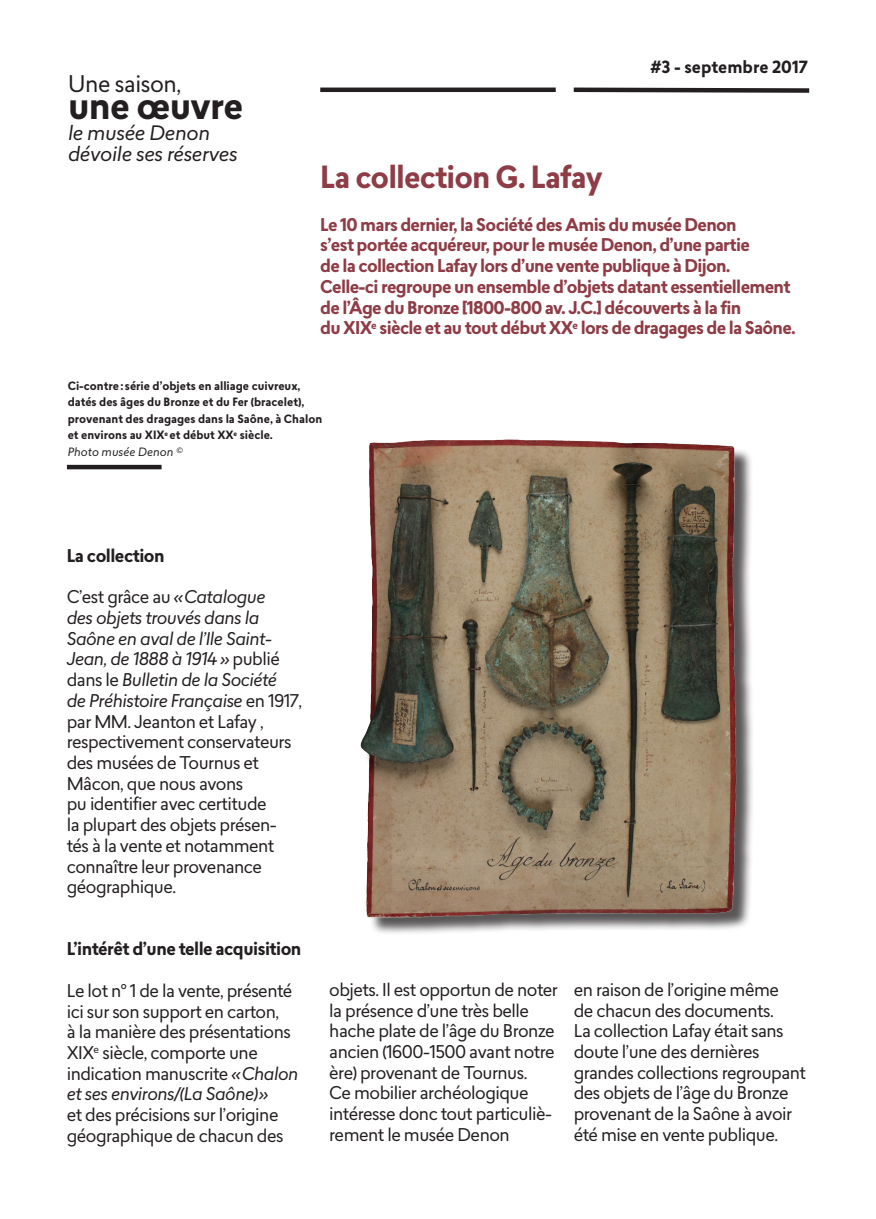
<style>
.page{position:relative;width:876px;height:1219px;background:#fff}
.page>*{position:absolute;margin:0;border:0;box-sizing:border-box;transform-origin:0 0}
.t1{font:700 36px "Lasiver";letter-spacing:-.02em;color:#231f20}
.t2{font:700 30px "Lasiver";letter-spacing:-.03em;color:#8e3c45}
.t3{font:22.5px "Lasiver";letter-spacing:-.02em;color:#231f20}
.t4{font:italic 19.5px "Lasiver";letter-spacing:-.02em;color:#231f20}
.t5{font:17.25px/20.7px "Lasiver";letter-spacing:-.03em;color:#231f20}
.t6{font:700 17.25px/20.7px "Lasiver";letter-spacing:-.04em;color:#8e3c45}
.t7{font:italic 17.25px/20.7px "Lasiver";letter-spacing:-.03em;color:#231f20}
.t8{font:700 17.25px "Lasiver";letter-spacing:-.03em;color:#231f20}
.t9{font:700 16.5px "Lasiver";color:#231f20}
.t10{font:700 11.25px "Lasiver";color:#231f20}
.t11{font:italic 11.25px "Lasiver";color:#231f20}
.s1{font-style:italic}
.s2{font-style:normal}
</style>
<div class="page">
<div style="left:320px;top:87px;width:236px;height:5px;background:#231f20"></div>
<svg style="left:573px;top:87px;width:237px;height:6px"></svg>
<div style="left:364px;top:441px;width:390px;height:494px;background:#231f20;opacity:.75"></div>
<img style="left:360px;top:439px;width:387px;height:488px">
<hr style="left:67px;top:465px;width:95px;height:4px;background:#231f20">
<p class="t3" style="left:68px;top:68px;width:115px">Une saison,</p>
<p class="t1" style="left:68px;top:80px;width:177px">une œuvre</p>
<p class="t4" style="left:68px;top:119px;width:144px">le musée Denon</p>
<p class="t4" style="left:68px;top:140px;width:171px">dévoile ses réserves</p>
<p class="t9" style="left:651px;top:56px;width:159px">#3 - septembre 2017</p>
<p class="t2" style="left:320px;top:156px;width:284px">La collection G. Lafay</p>
<p class="t6" style="left:320px;top:214px;width:418px">Le 10 mars dernier, la Société des Amis du musée Denon</p>
<p class="t6" style="left:320px;top:235px;width:431px">s’est portée acquéreur, pour le musée Denon, d’une partie</p>
<p class="t6" style="left:320px;top:256px;width:412px">de la collection Lafay lors d’une vente publique à Dijon.</p>
<p class="t6" style="left:320px;top:276px;width:472px">Celle-ci regroupe un ensemble d’objets datant essentiellement de l’Âge du Bronze [1800-800 av. J.C.] découverts à la fin</p>
<p class="t6" style="left:320px;top:318px;width:477px">du XIX<sup>e</sup> siècle et au tout début XX<sup>e</sup> lors de dragages de la Saône.</p>
<p class="t10" style="left:68px;top:377px;width:234px">Ci-contre: série d’objets en alliage cuivreux,</p>
<p class="t10" style="left:68px;top:394px;width:238px">datés des âges du Bronze et du Fer (bracelet),</p>
<p class="t10" style="left:68px;top:410px;width:256px">provenant des dragages dans la Saône, à Chalon</p>
<p class="t10" style="left:68px;top:427px;width:207px">et environs au XIX<sup>e</sup> et début XX<sup>e</sup> siècle.</p>
<p class="t11" style="left:68px;top:444px;width:116px">Photo musée Denon ©</p>
<p class="t8" style="left:67px;top:543px;width:99px">La collection</p>
<p class="t5" style="left:67px;top:586px;width:200px">C’est grâce au <span class="s1">«Catalogue</span></p>
<p class="t7" style="left:67px;top:607px;width:215px">des objets trouvés dans la<br>Saône en aval de l’Ile Saint-<br>Jean, de 1888 à 1914 » <span class="s2">publié dans le</span> Bulletin de la Société</p>
<p class="t5" style="left:67px;top:689px;width:237px"><span class="s1">de Préhistoire Française</span> en 1917, par MM. Jeanton et Lafay ,</p>
<p class="t5" style="left:67px;top:731px;width:226px">respectivement conservateurs des musées de Tournus et<br>Mâcon, que nous avons</p>
<p class="t5" style="left:67px;top:793px;width:212px">pu identifier avec certitude la plupart des objets présen&shy;tés à la vente et notamment connaître leur provenance géographique.</p>
<p class="t8" style="left:67px;top:936px;width:236px">L’intérêt d’une telle acquisition</p>
<p class="t5" style="left:67px;top:979px;width:233px">Le lot n° 1 de la vente, présenté ici sur son support en carton,<br>à la manière des présentations<br>XIX<sup>e</sup> siècle, comporte une indication manuscrite <span class="s1">«Chalon et ses environs/(La Saône)»<br></span>et des précisions sur l’origine géographique de chacun des</p>
<p class="t5" style="left:574px;top:978px;width:207px">en raison de l’origine même</p>
<p class="t5" style="left:329px;top:978px;width:230px">objets. Il est opportun de noter la présence d’une très belle hache plate de l’âge du Bronze ancien (1600-1500 avant notre ère) provenant de Tournus.</p>
<p class="t5" style="left:329px;top:1082px;width:224px">Ce mobilier archéologique intéresse donc tout particuliè&shy;rement le musée Denon</p>
<p class="t5" style="left:574px;top:999px;width:201px">de chacun des documents.</p>
<p class="t5" style="left:574px;top:1020px;width:234px">La collection Lafay était sans doute l’une des dernières grandes collections regroupant des objets de l’âge du Bronze provenant de la Saône à avoir été mise en vente publique.</p>
</div>
